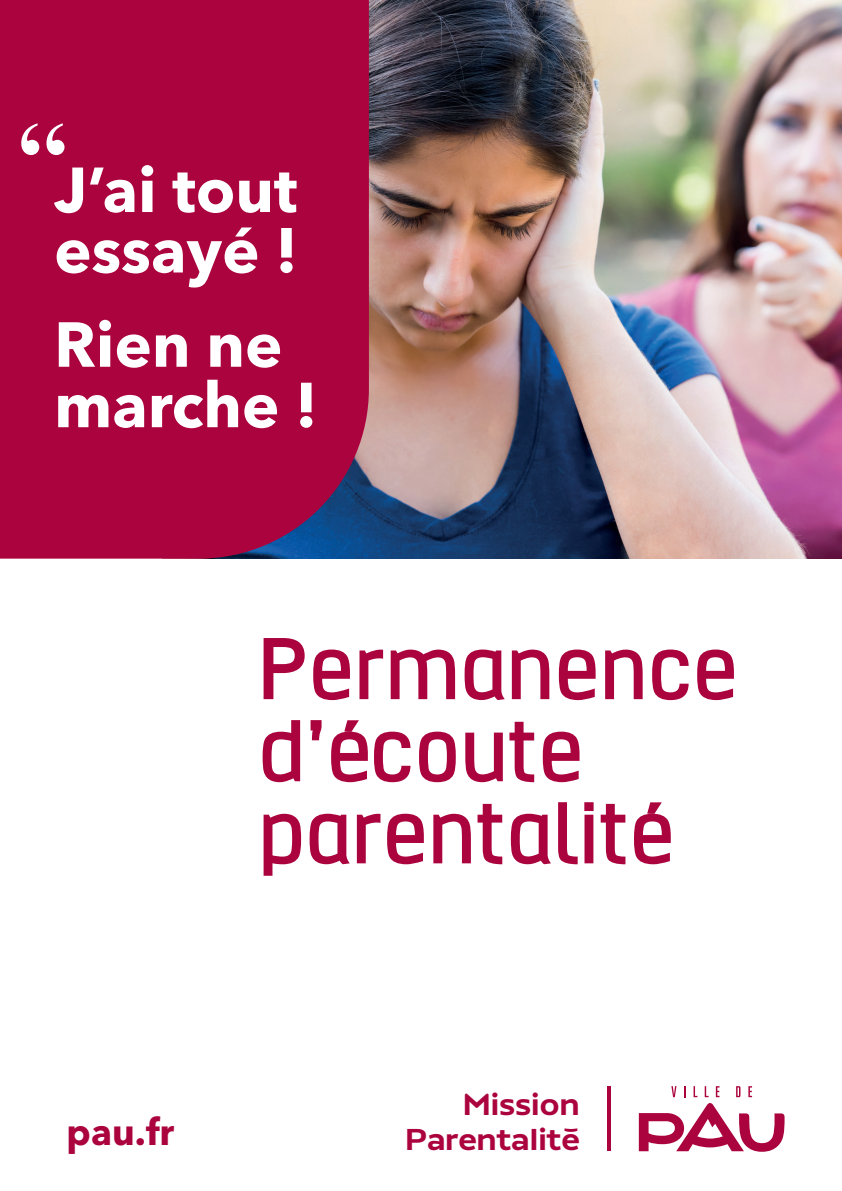
<style>
.page{position:relative;width:842px;height:1191px;background:#fff}
.page>*{position:absolute;margin:0;border:0;box-sizing:border-box;transform-origin:0 0}
.t1{font:700 97.4px/82px "Hurufo&Numero";color:#ab033d}
.t2{font:700 62.8px/60.4px "Avenir Next LT Pro";color:#fff}
.t3{font:700 37.2px "Avenir Next LT Pro";color:#ab033d}
.t4{font:30.2px/34.6px "Pau Display";color:#ab033d;text-align:right}
</style>
<div class="page">
<hr style="left:607px;top:1086px;width:4px;height:65px;background:#ab033d">
<svg style="left:671px;top:1086px;width:5px;height:11px"></svg>
<svg style="left:693px;top:1086px;width:4px;height:11px"></svg>
<svg style="left:705px;top:1086px;width:4px;height:11px"></svg>
<svg style="left:716px;top:1086px;width:3px;height:11px"></svg>
<svg style="left:736px;top:1086px;width:4px;height:11px"></svg>
<svg style="left:748px;top:1086px;width:4px;height:11px"></svg>
<svg style="left:639px;top:1103px;width:145px;height:48px"></svg>
<img style="left:369px;top:0;width:473px;height:558px">
<div style="left:0;top:0;width:369px;height:558px;background:#ab033d"></div>
<svg style="left:21px;top:123px;width:44px;height:32px"></svg>
<p class="t2" style="left:54px;top:159px;width:245px">J’ai tout essayé !</p>
<p class="t2" style="left:54px;top:314px;width:265px">Rien ne marche !</p>
<p class="t3" style="left:67px;top:1109px;width:109px">pau.fr</p>
<p class="t1" style="left:258px;top:628px;width:481px">Permanence d’écoute parentalité</p>
<p class="t4" style="left:405px;top:1087px;width:176px">Mission<br>Parentalité</p>
</div>
